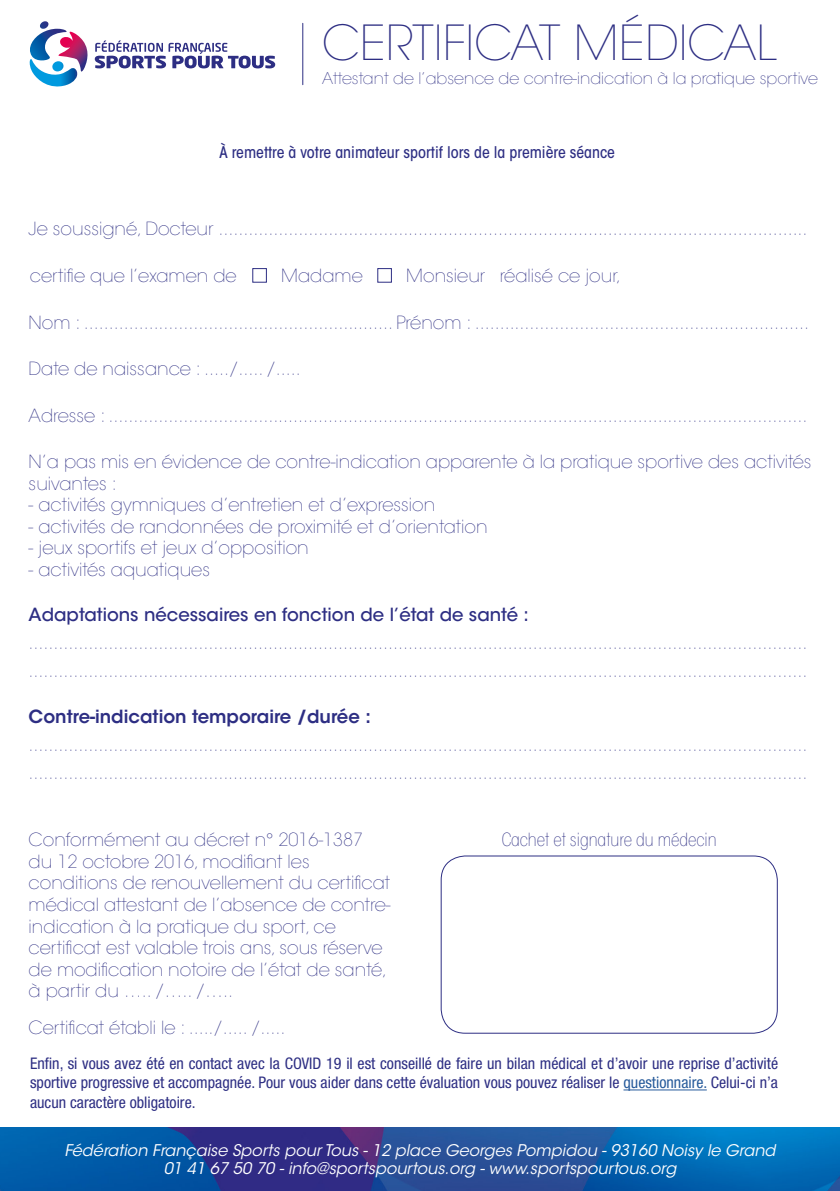
<style>
.page{position:relative;width:840px;height:1191px;background:#fff}
.page>*{position:absolute;margin:0;border:0;box-sizing:border-box;transform-origin:0 0}
.t1{font:200 48px "ITC Avant Garde Std";color:#2d2e83}
.t2{font:200 18px/21.6px "ITC Avant Garde Std";color:#2d2e83}
.t3{font:500 18px "ITC Avant Garde Std";color:#2d2e83}
.t4{font:600 18px "ITC Avant Garde Std";color:#2d2e83}
.t5{font:200 condensed 18px "ITC Avant Garde Std";color:#2d2e83}
.t6{font:condensed 16px/19.2px "Helvetica Neue LT Std";color:#2d2e83;text-align:justify}
.t7{font:italic 16px "ITC Avant Garde Std";color:#fff}
.t8{font:200 16px "ITC Avant Garde Std";color:#2d2e83}
.t9{font:500 condensed 16px "ITC Avant Garde Std";color:#2d2e83}
.s1{color:#275b9b}
</style>
<div class="page">
<img style="left:0;top:1127px;width:839px;height:64px">
<div style="left:440px;top:855px;width:337px;height:178px;border:1px solid #2d2e83;border-radius:24px"></div>
<svg style="left:29px;top:21px;width:246px;height:66px"></svg>
<hr style="left:302px;top:23px;width:1px;height:62px;background:#2d2e83">
<div style="left:252px;top:268px;width:15px;height:15px;border:1px solid #2d2e83"></div>
<div style="left:377px;top:268px;width:14px;height:15px;border:1px solid #2d2e83"></div>
<hr style="left:623px;top:1089px;width:83px;height:1px;background:#275b9b">
<p class="t1" style="left:322px;top:14px;width:456px">CERTIFICAT MÉDICAL</p>
<p class="t8" style="left:322px;top:69px;width:497px">Attestant de l’absence de contre-indication à la pratique sportive</p>
<p class="t9" style="left:219px;top:142px;width:397px">À remettre à votre animateur sportif lors de la première séance</p>
<p class="t2" style="left:29px;top:218px;width:780px">Je soussigné, Docteur ......................................................................................................................</p>
<p class="t2" style="left:30px;top:265px;width:208px">certifie que l’examen de</p>
<p class="t2" style="left:281px;top:265px;width:83px">Madame</p>
<p class="t2" style="left:406px;top:265px;width:80px">Monsieur</p>
<p class="t2" style="left:499px;top:265px;width:123px">réalisé ce jour,</p>
<p class="t2" style="left:29px;top:312px;width:781px">Nom : .............................................................. Prénom : ...................................................................</p>
<p class="t2" style="left:29px;top:358px;width:273px">Date de naissance : ...../..... /.....</p>
<p class="t2" style="left:29px;top:405px;width:779px">Adresse : ............................................................................................................................................</p>
<p class="t2" style="left:29px;top:451px;width:783px">N’a pas mis en évidence de contre-indication apparente à la pratique sportive des activités suivantes :</p>
<p class="t2" style="left:29px;top:494px;width:408px">- activités gymniques d’entretien et d’expression</p>
<p class="t2" style="left:29px;top:516px;width:460px">- activités de randonnées de proximité et d’orientation</p>
<p class="t2" style="left:29px;top:537px;width:281px">- jeux sportifs et jeux d’opposition</p>
<p class="t2" style="left:29px;top:559px;width:183px">- activités aquatiques</p>
<p class="t3" style="left:29px;top:603px;width:501px">Adaptations nécessaires en fonction de l’état de santé :</p>
<p class="t2" style="left:29px;top:632px;width:779px">............................................................................................................................................................</p>
<p class="t2" style="left:29px;top:660px;width:779px">............................................................................................................................................................</p>
<p class="t4" style="left:29px;top:705px;width:343px">Contre-indication temporaire /durée :</p>
<p class="t2" style="left:29px;top:734px;width:779px">............................................................................................................................................................</p>
<p class="t2" style="left:29px;top:762px;width:779px">............................................................................................................................................................</p>
<p class="t2" style="left:29px;top:829px;width:336px">Conformément au décret n° 2016-1387</p>
<p class="t2" style="left:29px;top:851px;width:363px">du 12 octobre 2016, modifiant les conditions de renouvellement du certificat médical attestant de l’absence de contre&shy;indication à la pratique du sport, ce certificat est valable trois ans, sous réserve de modification notoire de l’état de santé,</p>
<p class="t2" style="left:29px;top:980px;width:206px">à partir du ….. /….. /…..</p>
<p class="t2" style="left:29px;top:1016px;width:258px">Certificat établi le : ...../..... /.....</p>
<p class="t5" style="left:501px;top:829px;width:216px">Cachet et signature du médecin</p>
<p class="t6" style="left:30px;top:1053px;width:749px">Enfin, si vous avez été en contact avec la COVID 19 il est conseillé de faire un bilan médical et d’avoir une reprise d’activité sportive progressive et accompagnée. Pour vous aider dans cette évaluation vous pouvez réaliser le <span class="s1">questionnaire.</span> Celui-ci n’a aucun caractère obligatoire.</p>
<p class="t7" style="left:64px;top:1140px;width:712px">Fédération Française Sports pour Tous - 12 place Georges Pompidou - 93160 Noisy le Grand</p>
<p class="t7" style="left:164px;top:1158px;width:513px">01 41 67 50 70 - info@sportspourtous.org - www.sportspourtous.org</p>
</div>
